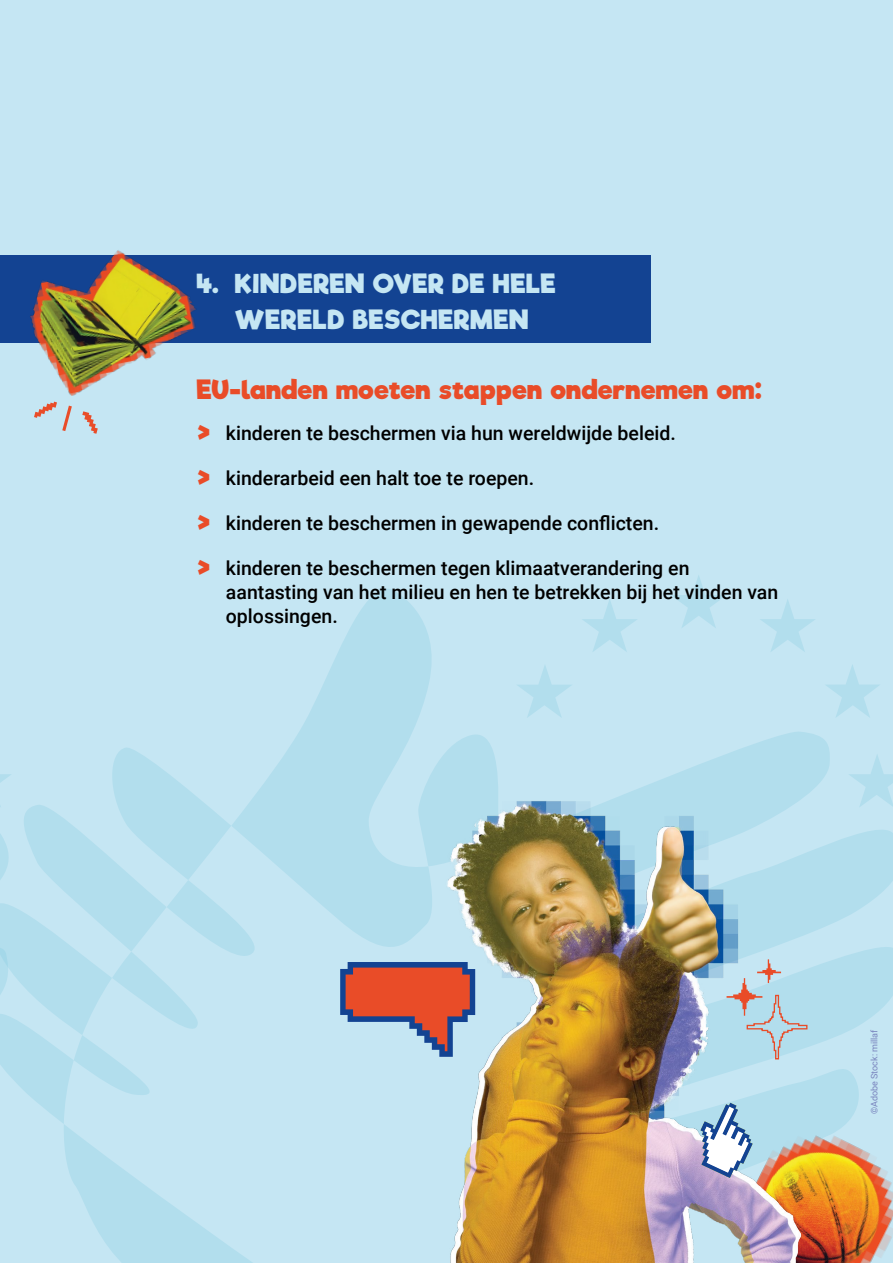
<style>
.page{position:relative;width:893px;height:1263px;background:#c5e6f3}
.page>*{position:absolute;margin:0;border:0;box-sizing:border-box;transform-origin:0 0}
.t1{font:700 25.5px/36px "Riffic";color:#c5e6f3;text-align:center}
.t2{font:700 25.5px "Riffic";letter-spacing:-.015em;color:#e94c28}
.t3{font:500 19.5px/24px "Roboto";color:#000}
.image_copyright{font:9px "Roboto";color:#7883bd}
.s1{font-family:"Riffic";font-weight:700;font-size:27px;color:#e94c28}
</style>
<div class="page">
<svg style="left:807px;top:830px;width:86px;height:272px;fill:#b2deed"></svg>
<svg style="left:564px;top:575px;width:329px;height:232px"></svg>
<div style="left:0;top:255px;width:651px;height:88px;background:#134392"></div>
<img style="left:30px;top:250px;width:166px;height:146px">
<svg style="left:82px;top:411px;width:16px;height:23px"></svg>
<svg style="left:34px;top:402px;width:38px;height:29px"></svg>
<svg style="left:0;top:589px;width:564px;height:674px"></svg>
<img style="left:807px;top:1102px;width:86px;height:161px">
<img style="left:427px;top:787px;width:380px;height:476px">
<svg style="left:726px;top:959px;width:82px;height:101px"></svg>
<svg style="left:700px;top:1103px;width:53px;height:75px;background:#abc1da"></svg>
<p class="t1" style="left:196px;top:265px;width:361px">4. KINDEREN OVER DE HELE<br>WERELD BESCHERMEN</p>
<p class="t2" style="left:196px;top:373px;width:567px">EU-landen moeten stappen ondernemen om:</p>
<p class="t3" style="left:196px;top:420px;width:481px"><span class="s1">&gt;</span> kinderen te beschermen via hun wereldwijde beleid.</p>
<p class="t3" style="left:196px;top:465px;width:340px"><span class="s1">&gt;</span> kinderarbeid een halt toe te roepen.</p>
<p class="t3" style="left:196px;top:510px;width:465px"><span class="s1">&gt;</span> kinderen te beschermen in gewapende conflicten.</p>
<p class="t3" style="left:226px;top:556px;width:554px;text-indent:-30px"><span class="s1">&gt;</span> kinderen te beschermen tegen klimaatverandering en aantasting van het milieu en hen te betrekken bij het vinden van oplossingen.</p>
<p class="image_copyright" style="left:868px;top:1114px;width:86px;rotate:-90deg">©Adobe Stock: millaf</p>
</div>
